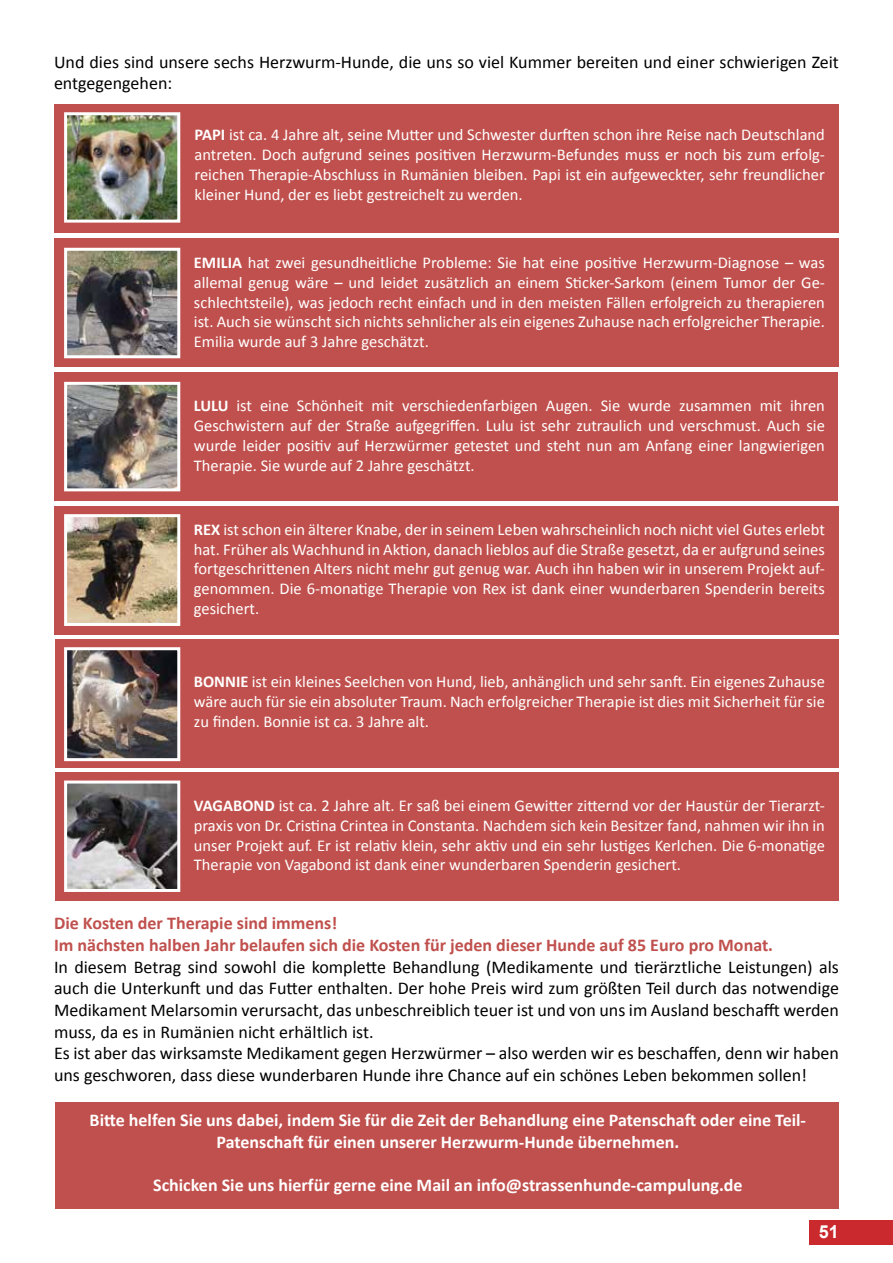
<style>
.page{position:relative;width:893px;height:1263px;background:#fff}
.page>*{position:absolute;margin:0;border:0;box-sizing:border-box;transform-origin:0 0}
.t1{font:18px/21.6px "Calibri";color:#000}
.t2{font:700 18px/21.6px "Calibri";color:#fff;text-align:center}
.t3{font:700 18px/21.6px "Calibri";color:#c0504d}
.t4{font:700 18px "Arial";color:#fff}
.t5{font:16.5px/19.8px "Calibri";color:#fff;text-align:justify}
.s1{font-weight:700}
</style>
<div class="page">
<div style="left:809px;top:1220px;width:84px;height:25px;background:#ca2a2d"></div>
<div style="left:55px;top:1102px;width:783px;height:106px;background:#c0504d"></div>
<div style="left:54px;top:104px;width:784px;height:128px;background:#c0504d"></div>
<div style="left:54px;top:239px;width:785px;height:128px;background:#c0504d"></div>
<div style="left:54px;top:373px;width:784px;height:128px;background:#c0504d"></div>
<div style="left:54px;top:506px;width:785px;height:128px;background:#c0504d"></div>
<div style="left:55px;top:639px;width:784px;height:128px;background:#c0504d"></div>
<div style="left:55px;top:772px;width:784px;height:128px;background:#c0504d"></div>
<img style="left:68px;top:116px;width:108px;height:103px">
<div style="left:64px;top:112px;width:116px;height:111px;border:3px solid #fff"></div>
<img style="left:68px;top:386px;width:108px;height:101px">
<div style="left:64px;top:382px;width:116px;height:109px;border:3px solid #fff"></div>
<img style="left:68px;top:518px;width:108px;height:104px">
<div style="left:64px;top:514px;width:116px;height:112px;border:3px solid #fff"></div>
<img style="left:68px;top:784px;width:108px;height:104px">
<div style="left:64px;top:780px;width:116px;height:112px;border:3px solid #fff"></div>
<img style="left:68px;top:252px;width:108px;height:102px">
<div style="left:64px;top:248px;width:116px;height:110px;border:3px solid #fff"></div>
<img style="left:68px;top:651px;width:108px;height:106px">
<div style="left:64px;top:647px;width:116px;height:114px;border:3px solid #fff"></div>
<p class="t1" style="left:54px;top:50px;width:786px">Und dies sind unsere sechs Herzwurm-Hunde, die uns so viel Kummer bereiten und einer schwierigen Zeit entgegengehen:</p>
<p class="t5" style="left:195px;top:124px;width:632px"><span class="s1">PAPI</span> ist ca. 4 Jahre alt, seine Mutter und Schwester durften schon ihre Reise nach Deutschland antreten. Doch aufgrund seines positiven Herzwurm-Befundes muss er noch bis zum erfolg&shy;reichen Therapie-Abschluss in Rumänien bleiben. Papi ist ein aufgeweckter, sehr freundlicher kleiner Hund, der es liebt gestreichelt zu werden.</p>
<p class="t5" style="left:194px;top:252px;width:632px"><span class="s1">EMILIA</span> hat zwei gesundheitliche Probleme: Sie hat eine positive Herzwurm-Diagnose – was allemal genug wäre – und leidet zusätzlich an einem Sticker-Sarkom (einem Tumor der Ge&shy;schlechtsteile), was jedoch recht einfach und in den meisten Fällen erfolgreich zu therapieren ist. Auch sie wünscht sich nichts sehnlicher als ein eigenes Zuhause nach erfolgreicher Therapie.<br>Emilia wurde auf 3 Jahre geschätzt.</p>
<p class="t5" style="left:194px;top:395px;width:633px"><span class="s1">LULU</span> ist eine Schönheit mit verschiedenfarbigen Augen. Sie wurde zusammen mit ihren Geschwistern auf der Straße aufgegriffen. Lulu ist sehr zutraulich und verschmust. Auch sie wurde leider positiv auf Herzwürmer getestet und steht nun am Anfang einer langwierigen Therapie. Sie wurde auf 2 Jahre geschätzt.</p>
<p class="t5" style="left:194px;top:519px;width:632px"><span class="s1">REX</span> ist schon ein älterer Knabe, der in seinem Leben wahrscheinlich noch nicht viel Gutes erlebt hat. Früher als Wachhund in Aktion, danach lieblos auf die Straße gesetzt, da er aufgrund seines fortgeschrittenen Alters nicht mehr gut genug war. Auch ihn haben wir in unserem Projekt auf&shy;genommen. Die 6-monatige Therapie von Rex ist dank einer wunderbaren Spenderin bereits gesichert.</p>
<p class="t5" style="left:194px;top:671px;width:632px"><span class="s1">BONNIE</span> ist ein kleines Seelchen von Hund, lieb, anhänglich und sehr sanft. Ein eigenes Zuhause wäre auch für sie ein absoluter Traum. Nach erfolgreicher Therapie ist dies mit Sicherheit für sie zu finden. Bonnie ist ca. 3 Jahre alt.</p>
<p class="t5" style="left:194px;top:795px;width:633px"><span class="s1">VAGABOND</span> ist ca. 2 Jahre alt. Er saß bei einem Gewitter zitternd vor der Haustür der Tierarzt&shy;praxis von Dr. Cristina Crintea in Constanta. Nachdem sich kein Besitzer fand, nahmen wir ihn in unser Projekt auf. Er ist relativ klein, sehr aktiv und ein sehr lustiges Kerlchen. Die 6-monatige Therapie von Vagabond ist dank einer wunderbaren Spenderin gesichert.</p>
<p class="t3" style="left:54px;top:912px;width:721px">Die Kosten der Therapie sind immens!<br>Im nächsten halben Jahr belaufen sich die Kosten für jeden dieser Hunde auf 85 Euro pro Monat.</p>
<p class="t1" style="left:54px;top:955px;width:786px">In diesem Betrag sind sowohl die komplette Behandlung (Medikamente und tierärztliche Leistungen) als auch die Unterkunft und das Futter enthalten. Der hohe Preis wird zum größten Teil durch das notwendige Medikament Melarsomin verursacht, das unbeschreiblich teuer ist und von uns im Ausland beschafft werden muss, da es in Rumänien nicht erhältlich ist.<br>Es ist aber das wirksamste Medikament gegen Herzwürmer – also werden wir es beschaffen, denn wir haben uns geschworen, dass diese wunderbaren Hunde ihre Chance auf ein schönes Leben bekommen sollen!</p>
<p class="t2" style="left:90px;top:1109px;width:718px">Bitte helfen Sie uns dabei, indem Sie für die Zeit der Behandlung eine Patenschaft oder eine Teil-<br>Patenschaft für einen unserer Herzwurm-Hunde übernehmen.</p>
<p class="t2" style="left:153px;top:1174px;width:591px">Schicken Sie uns hierfür gerne eine Mail an info@strassenhunde-campulung.de</p>
<p class="t4" style="left:819px;top:1219px;width:22px">51</p>
</div>
